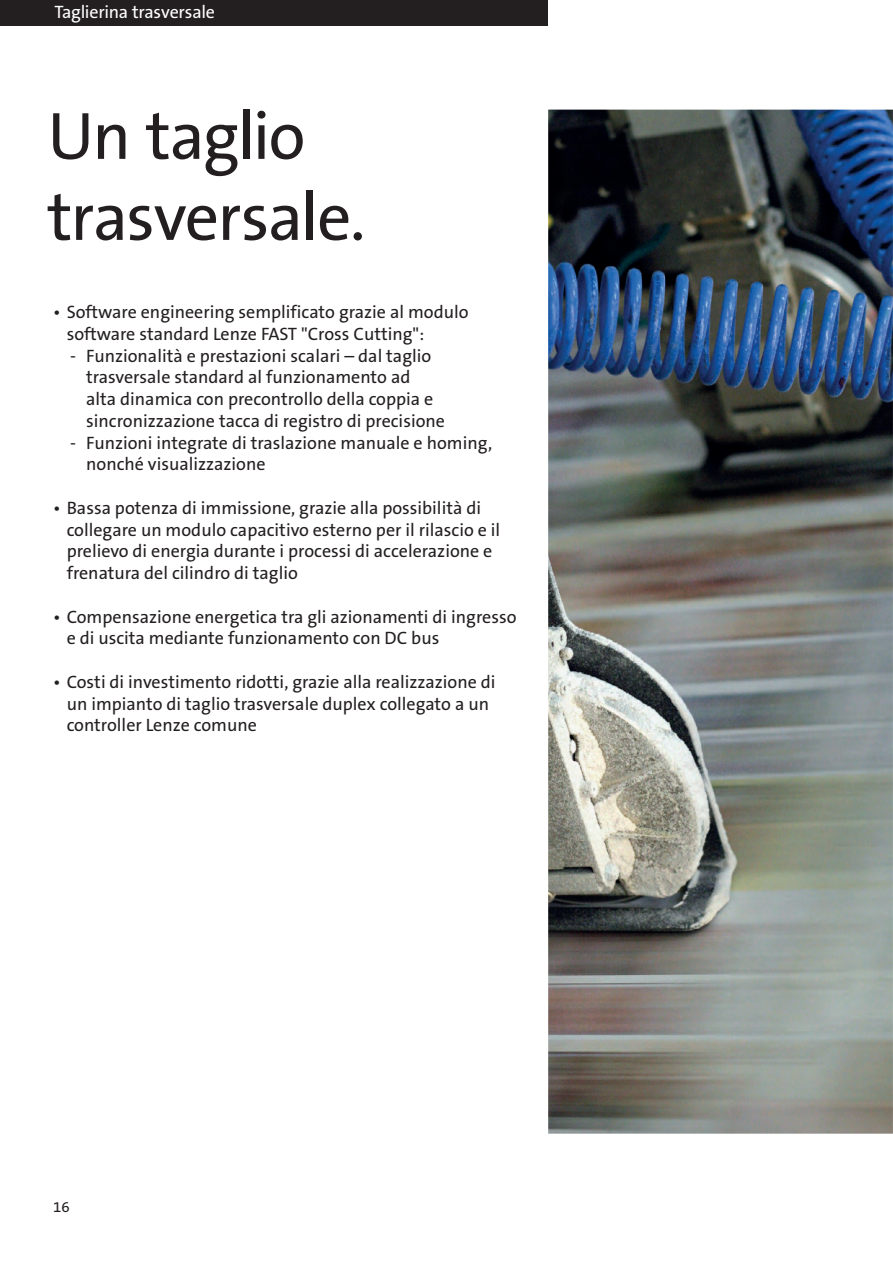
<style>
.page{position:relative;width:893px;height:1263px;background:#fff}
.page>*{position:absolute;margin:0;border:0;box-sizing:border-box;transform-origin:0 0}
.t1{font:67.5px/81px "The Sans B5 Plain";letter-spacing:-.025em;color:#231f20}
.t2{font:18px/21.8px "The Sans B5 Plain";color:#231f20}
.t3{font:18px "The Sans B5 Plain";letter-spacing:-.015em;color:#fff}
.t4{font:15px "The Sans B5 Plain";color:#231f20}
</style>
<div class="page">
<hr style="left:892px;top:319px;width:1px;height:814px;background:#dcdddf">
<img style="left:548px;top:110px;width:344px;height:1023px">
<div style="left:0;top:0;width:548px;height:26px;background:#231f20"></div>
<p class="t3" style="left:54px;top:3px;width:162px">Taglierina trasversale</p>
<h1 class="t1" style="left:47px;top:98px;width:319px">Un taglio trasversale.</h1>
<p class="t2" style="left:67px;top:302px;width:403px;text-indent:-14px">• Software engineering semplificato grazie al modulo software standard Lenze FAST "Cross Cutting":</p>
<p class="t2" style="left:86px;top:345px;width:360px;text-indent:-16px">- Funzionalità e prestazioni scalari – dal taglio trasversale standard al funzionamento ad alta dinamica con precontrollo della coppia e sincronizzazione tacca di registro di precisione</p>
<p class="t2" style="left:86px;top:432px;width:407px;text-indent:-16px">- Funzioni integrate di traslazione manuale e homing, nonché visualizzazione</p>
<p class="t2" style="left:67px;top:497px;width:435px;text-indent:-14px">• Bassa potenza di immissione, grazie alla possibilità di collegare un modulo capacitivo esterno per il rilascio e il prelievo di energia durante i processi di accelerazione e frenatura del cilindro di taglio</p>
<p class="t2" style="left:67px;top:606px;width:451px;text-indent:-14px">• Compensazione energetica tra gli azionamenti di ingresso e di uscita mediante funzionamento con DC bus</p>
<p class="t2" style="left:67px;top:671px;width:430px;text-indent:-14px">• Costi di investimento ridotti, grazie alla realizzazione di un impianto di taglio trasversale duplex collegato a un controller Lenze comune</p>
<p class="t4" style="left:53px;top:1199px;width:18px">16</p>
</div>
